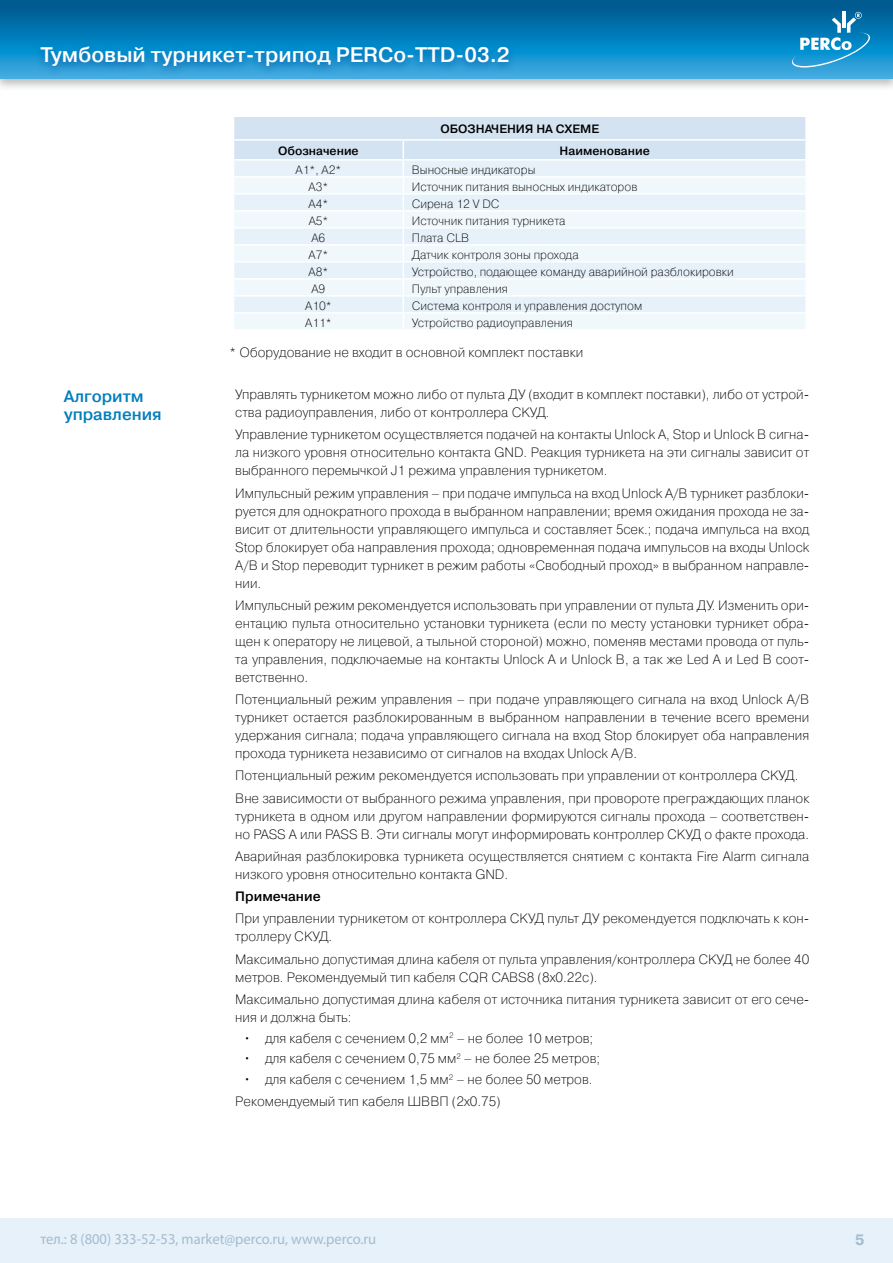
<style>
.page{position:relative;width:893px;height:1263px;background:#fff}
.page>*{position:absolute;margin:0;border:0;box-sizing:border-box;transform-origin:0 0}
.t1{font:700 21px "Pragmatica Light C";color:#fff}
.t2{font:700 16.5px/18px "Pragmatica Light C";color:#007ebc}
.t3{font:15px "Myriad Pro";color:#a5bccf}
.t4{font:15px "Pragmatica Bold Cyrillic";color:#a5bccf}
.t5{font:13.5px/18px "Pragmatica Light C";color:#000}
.t6{font:700 13.5px "Pragmatica Light C";color:#000}
.t7{font:12px "Pragmatica Light C";color:#000}
.t8{font:700 12px "Pragmatica Light C";color:#000}
</style>
<div class="page">
<div style="left:0;top:0;width:893px;height:92px;background:#535556;opacity:.41"></div>
<svg style="left:0;top:0;width:893px;height:79px;background:#0978b2"></svg>
<div style="left:0;top:1219px;width:893px;height:44px;background:#e6f1f9"></div>
<svg style="left:792px;top:12px;width:78px;height:57px;background:#3095c8"></svg>
<div style="left:33px;top:42px;width:484px;height:36px;background:#00579f;opacity:.75"></div>
<svg style="left:234px;top:117px;width:572px;height:212px"></svg>
<h1 class="t1" style="left:40px;top:44px;width:470px">Тумбовый турникет-трипод PERCo-TTD-03.2</h1>
<p class="t2" style="left:64px;top:387px;width:100px">Алгоритм управления</p>
<p class="t8" style="left:441px;top:123px;width:160px">ОБОЗНАЧЕНИЯ НА СХЕМЕ</p>
<p class="t8" style="left:278px;top:145px;width:82px">Обозначение</p>
<p class="t8" style="left:560px;top:145px;width:92px">Наименование</p>
<p class="t7" style="left:296px;top:163px;width:47px">A1*, A2*</p>
<p class="t7" style="left:412px;top:163px;width:125px">Выносные индикаторы</p>
<p class="t7" style="left:309px;top:180px;width:21px">A3*</p>
<p class="t7" style="left:412px;top:180px;width:227px">Источник питания выносных индикаторов</p>
<p class="t7" style="left:309px;top:197px;width:21px">A4*</p>
<p class="t7" style="left:412px;top:197px;width:89px">Сирена 12 V DC</p>
<p class="t7" style="left:309px;top:214px;width:21px">A5*</p>
<p class="t7" style="left:412px;top:214px;width:155px">Источник питания турникета</p>
<p class="t7" style="left:311px;top:231px;width:15px">A6</p>
<p class="t7" style="left:412px;top:231px;width:59px">Плата CLB</p>
<p class="t7" style="left:309px;top:248px;width:21px">A7*</p>
<p class="t7" style="left:412px;top:248px;width:168px">Датчик контроля зоны прохода</p>
<p class="t7" style="left:309px;top:265px;width:21px">A8*</p>
<p class="t7" style="left:412px;top:265px;width:323px">Устройство, подающее команду аварийной разблокировки</p>
<p class="t7" style="left:311px;top:282px;width:15px">A9</p>
<p class="t7" style="left:412px;top:282px;width:97px">Пульт управления</p>
<p class="t7" style="left:305px;top:299px;width:28px">A10*</p>
<p class="t7" style="left:412px;top:299px;width:232px">Система контроля и управления доступом</p>
<p class="t7" style="left:305px;top:316px;width:28px">A11*</p>
<p class="t7" style="left:412px;top:316px;width:163px">Устройство радиоуправления</p>
<p class="t5" style="left:230px;top:343px;width:355px">* Оборудование не входит в основной комплект поставки</p>
<p class="t5" style="left:235px;top:386px;width:575px">Управлять турникетом можно либо от пульта ДУ (входит в комплект поставки), либо от устрой&shy;ства радиоуправления, либо от контроллера СКУД.</p>
<p class="t5" style="left:235px;top:426px;width:575px;text-align:justify">Управление турникетом осуществляется подачей на контакты Unlock A, Stop и Unlock B сигна&shy;ла низкого уровня относительно контакта GND. Реакция турникета на эти сигналы зависит от выбранного перемычкой J1 режима управления турникетом.</p>
<p class="t5" style="left:235px;top:484px;width:576px;text-align:justify">Импульсный режим управления – при подаче импульса на вход Unlock A/B турникет разблоки&shy;руется для однократного прохода в выбранном направлении; время ожидания прохода не за&shy;висит от длительности управляющего импульса и составляет 5сек.; подача импульса на вход Stop блокирует оба направления прохода; одновременная подача импульсов на входы Unlock A/B и Stop переводит турникет в режим работы «Свободный проход» в выбранном направле&shy;нии.</p>
<p class="t5" style="left:235px;top:596px;width:576px;text-align:justify">Импульсный режим рекомендуется использовать при управлении от пульта ДУ. Изменить ори&shy;ентацию пульта относительно установки турникета (если по месту установки турникет обра&shy;щен к оператору не лицевой, а тыльной стороной) можно, поменяв местами провода от пуль&shy;та управления, подключаемые на контакты Unlock A и Unlock B, а так же Led A и Led B соот&shy;ветственно.</p>
<p class="t5" style="left:235px;top:690px;width:576px;text-align:justify">Потенциальный режим управления – при подаче управляющего сигнала на вход Unlock A/B турникет остается разблокированным в выбранном направлении в течение всего времени удержания сигнала; подача управляющего сигнала на вход Stop блокирует оба направления прохода турникета независимо от сигналов на входах Unlock A/B.</p>
<p class="t5" style="left:235px;top:765px;width:576px;line-height:22.2px">Потенциальный режим рекомендуется использовать при управлении от контроллера СКУД.<br>Вне зависимости от выбранного режима управления, при провороте преграждающих планок</p>
<p class="t5" style="left:235px;top:807px;width:576px">турникета в одном или другом направлении формируются сигналы прохода – соответствен&shy;но PASS A или PASS B. Эти сигналы могут информировать контроллер СКУД о факте прохода.</p>
<p class="t5" style="left:235px;top:847px;width:576px">Аварийная разблокировка турникета осуществляется снятием с контакта Fire Alarm сигнала низкого уровня относительно контакта GND.</p>
<p class="t6" style="left:235px;top:889px;width:87px">Примечание</p>
<p class="t5" style="left:235px;top:910px;width:576px">При управлении турникетом от контроллера СКУД пульт ДУ рекомендуется подключать к кон&shy;троллеру СКУД.</p>
<p class="t5" style="left:235px;top:950px;width:576px">Максимально допустимая длина кабеля от пульта управления/контроллера СКУД не более 40 метров. Рекомендуемый тип кабеля CQR CABS8 (8x0.22c).</p>
<p class="t5" style="left:235px;top:990px;width:576px">Максимально допустимая длина кабеля от источника питания турникета зависит от его сече&shy;ния и должна быть:</p>
<p class="t5" style="left:244px;top:1029px;width:351px">• для кабеля с сечением 0,2 мм<sup>2</sup> – не более 10 метров;</p>
<p class="t5" style="left:244px;top:1050px;width:358px">• для кабеля с сечением 0,75 мм<sup>2</sup> – не более 25 метров;</p>
<p class="t5" style="left:235px;top:1068px;width:359px;line-height:22.2px;text-indent:8px">• для кабеля с сечением 1,5 мм<sup>2</sup> – не более 50 метров.<br>Рекомендуемый тип кабеля ШВВП (2x0.75)</p>
<p class="t3" style="left:40px;top:1230px;width:337px">тел.: 8 (800) 333-52-53, market@perco.ru, www.perco.ru</p>
<p class="t4" style="left:855px;top:1231px;width:11px">5</p>
</div>
